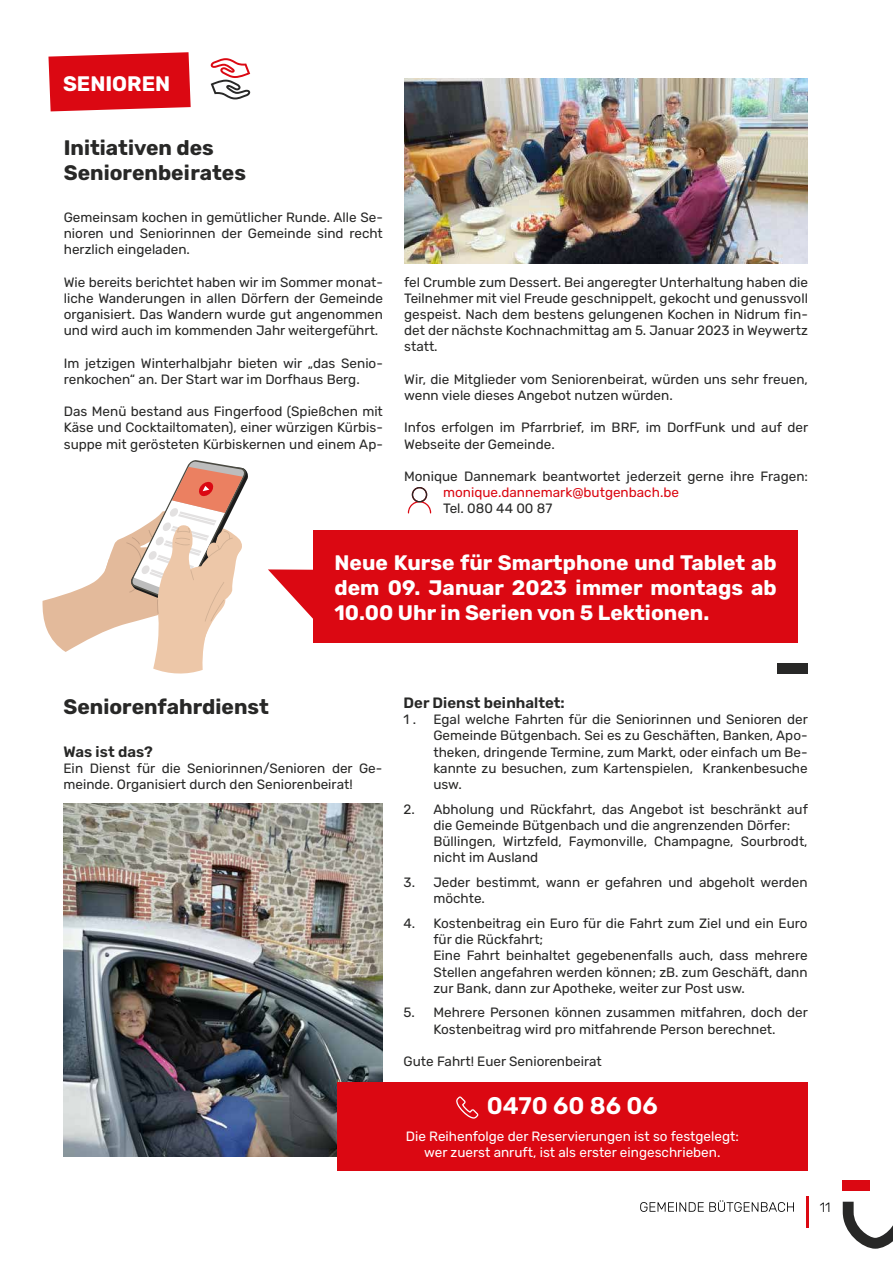
<style>
.page{position:relative;width:893px;height:1263px;background:#fff}
.page>*{position:absolute;margin:0;border:0;box-sizing:border-box;transform-origin:0 0}
.t1{font:600 24px "Rubik";color:#fff}
.t2{font:700 21px/25.2px "Rubik";color:#fff;text-align:justify}
.t3{font:700 21px/25.2px "Rubik";color:#282827}
.t4{font:600 15px "Rubik";color:#282827}
.t5{font:13.5px/16.2px "Rubik";color:#282827}
.t6{font:13.5px/16.2px "Rubik";color:#fff;text-align:center}
.t7{font:13.5px "Rubik";color:#db0812}
.t8{font:300 13.5px "Rubik";color:#000}
</style>
<div class="page">
<svg style="left:843px;top:1180px;width:50px;height:69px"></svg>
<hr style="left:806px;top:1196px;width:2px;height:32px;background:#db0812">
<svg style="left:640px;top:1200px;width:154px;height:12px"></svg>
<svg style="left:408px;top:487px;width:23px;height:26px"></svg>
<svg style="left:42px;top:460px;width:206px;height:214px"></svg>
<div style="left:313px;top:530px;width:485px;height:112px;background:#db0812"></div>
<svg style="left:268px;top:569px;width:45px;height:50px"></svg>
<svg style="left:211px;top:58px;width:39px;height:41px"></svg>
<svg style="left:48px;top:52px;width:143px;height:59px;background:#de1d27"></svg>
<img style="left:404px;top:79px;width:404px;height:185px">
<img style="left:64px;top:804px;width:318px;height:353px">
<div style="left:338px;top:1082px;width:470px;height:89px;background:#db0812"></div>
<svg style="left:456px;top:1096px;width:23px;height:22px"></svg>
<div style="left:778px;top:663px;width:30px;height:10px;background:#282827"></div>
<h2 class="t2" style="left:63px;top:73px;width:109px">SENIOREN</h2>
<h2 class="t3" style="left:64px;top:136px;width:184px">Initiativen des<br>Seniorenbeirates</h2>
<p class="t5" style="left:64px;top:209px;width:321px;text-align:justify">Gemeinsam kochen in gemütlicher Runde. Alle Se&shy;nioren und Seniorinnen der Gemeinde sind recht herzlich eingeladen.</p>
<p class="t5" style="left:64px;top:274px;width:321px;text-align:justify">Wie bereits berichtet haben wir im Sommer monat&shy;liche Wanderungen in allen Dörfern der Gemeinde organisiert. Das Wandern wurde gut angenommen und wird auch im kommenden Jahr weitergeführt.</p>
<p class="t5" style="left:64px;top:355px;width:321px">Im jetzigen Winterhalbjahr bieten wir „das Senio&shy;renkochen“ an. Der Start war im Dorfhaus Berg.</p>
<p class="t5" style="left:64px;top:404px;width:321px;text-align:justify">Das Menü bestand aus Fingerfood (Spießchen mit Käse und Cocktailtomaten), einer würzigen Kürbis&shy;suppe mit gerösteten Kürbiskernen und einem Ap-</p>
<p class="t5" style="left:404px;top:274px;width:405px;text-align:justify">fel Crumble zum Dessert. Bei angeregter Unterhaltung haben die Teilnehmer mit viel Freude geschnippelt, gekocht und genussvoll gespeist. Nach dem bestens gelungenen Kochen in Nidrum fin&shy;det der nächste Kochnachmittag am 5. Januar 2023 in Weywertz statt.</p>
<p class="t5" style="left:404px;top:371px;width:405px">Wir, die Mitglieder vom Seniorenbeirat, würden uns sehr freuen, wenn viele dieses Angebot nutzen würden.</p>
<p class="t5" style="left:404px;top:420px;width:406px">Infos erfolgen im Pfarrbrief, im BRF, im DorfFunk und auf der<br>Webseite der Gemeinde.</p>
<p class="t5" style="left:404px;top:469px;width:405px">Monique Dannemark beantwortet jederzeit gerne ihre Fragen:</p>
<p class="t7" style="left:443px;top:486px;width:237px">monique.dannemark@butgenbach.be</p>
<p class="t5" style="left:443px;top:501px;width:111px">Tel. 080 44 00 87</p>
<h2 class="t2" style="left:335px;top:551px;width:444px">Neue Kurse für Smartphone und Tablet ab dem 09. Januar 2023 immer montags ab 10.00 Uhr in Serien von 5 Lektionen.</h2>
<h2 class="t3" style="left:63px;top:695px;width:207px">Seniorenfahrdienst</h2>
<p class="t4" style="left:63px;top:744px;width:91px">Was ist das?</p>
<p class="t5" style="left:63px;top:761px;width:320px">Ein Dienst für die Seniorinnen/Senioren der Ge&shy;meinde. Organisiert durch den Seniorenbeirat!</p>
<p class="t4" style="left:404px;top:695px;width:163px">Der Dienst beinhaltet:</p>
<p class="t5" style="left:404px;top:712px;width:14px">1 .</p>
<p class="t5" style="left:433px;top:712px;width:376px;text-align:justify">Egal welche Fahrten für die Seniorinnen und Senioren der Gemeinde Bütgenbach. Sei es zu Geschäften, Banken, Apo&shy;theken, dringende Termine, zum Markt, oder einfach um Be&shy;kannte zu besuchen, zum Kartenspielen, Krankenbesuche usw.</p>
<p class="t5" style="left:433px;top:801px;width:376px;text-indent:-30px">2. Abholung und Rückfahrt, das Angebot ist beschränkt auf die Gemeinde Bütgenbach und die angrenzenden Dörfer:<br>Büllingen, Wirtzfeld, Faymonville, Champagne, Sourbrodt, nicht im Ausland</p>
<p class="t5" style="left:433px;top:875px;width:376px;text-indent:-30px">3. Jeder bestimmt, wann er gefahren und abgeholt werden möchte.</p>
<p class="t5" style="left:433px;top:916px;width:376px;text-indent:-30px">4. Kostenbeitrag ein Euro für die Fahrt zum Ziel und ein Euro für die Rückfahrt;<br>Eine Fahrt beinhaltet gegebenenfalls auch, dass mehrere Stellen angefahren werden können; zB. zum Geschäft, dann zur Bank, dann zur Apotheke, weiter zur Post usw.</p>
<p class="t5" style="left:404px;top:1005px;width:406px;text-align:center">5. Mehrere Personen können zusammen mitfahren, doch der<br>Kostenbeitrag wird pro mitfahrende Person berechnet.</p>
<p class="t5" style="left:404px;top:1054px;width:200px">Gute Fahrt! Euer Seniorenbeirat</p>
<h1 class="t1" style="left:487px;top:1093px;width:172px">0470 60 86 06</h1>
<p class="t6" style="left:406px;top:1128px;width:334px">Die Reihenfolge der Reservierungen ist so festgelegt: wer zuerst anruft, ist als erster eingeschrieben.</p>
<p class="t8" style="left:820px;top:1201px;width:12px">11</p>
</div>
